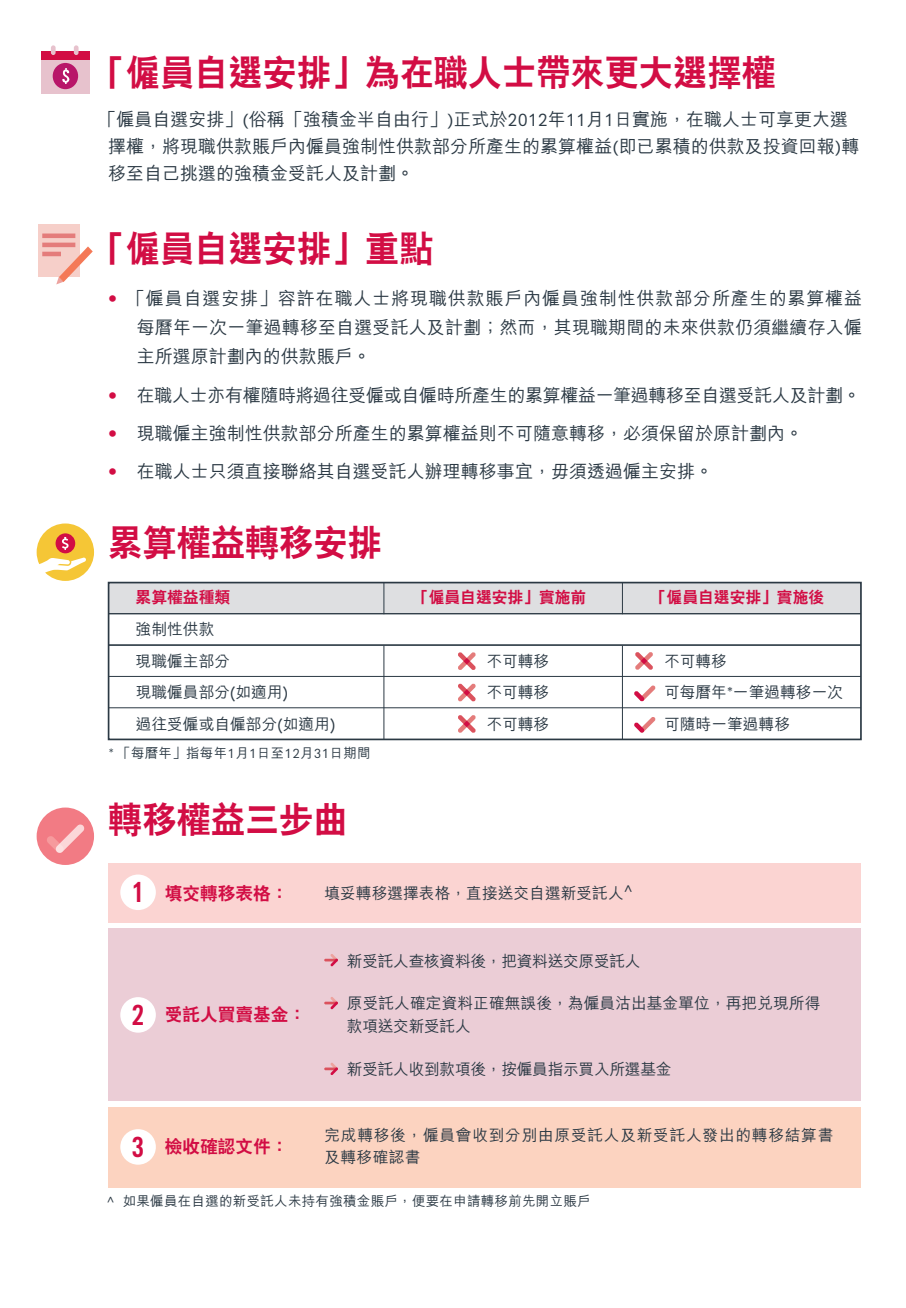
<style>
.page{position:relative;width:906px;height:1308px;background:#fff}
.page>*{position:absolute;margin:0;border:0;box-sizing:border-box;transform-origin:0 0}
.t1{font:800 36px "C Hei 2 HK";color:#d20d44;scale:.95 1}
.t2{font:500 condensed 29.47px "AIA Everest";color:#d20d44}
.t3{font:500 18px/29.2px "M Hei HK";color:#2b3944;text-align:justify}
.t4{font:500 18px "M Hei HK";letter-spacing:-.02em;color:#2b3944}
.t5{font:800 17.55px "C Hei 2 HK";color:#d20d44}
.t6{font:500 15.75px/31.5px "M Hei HK";color:#2b3944}
.t7{font:500 15.75px "M Hei HK";letter-spacing:-.02em;color:#2b3944}
.t8{font:500 15.75px/22.5px "M Hei HK";letter-spacing:.045em;color:#2b3944}
.t9{font:800 15.75px "C Hei 2 HK";color:#d20d44}
.t10{font:500 13.5px "M Hei HK";letter-spacing:.02em;color:#2b3944}
.s1{font-family:"AIA Everest";font-weight:400}
.s2{font-family:"Officina Sans Std";font-weight:400;color:#d20d44}
</style>
<div class="page">
<div style="left:109px;top:582px;width:752px;height:31px;background:#dedfe1"></div>
<hr style="left:622px;top:645px;width:1px;height:94px;background:#2b3944">
<hr style="left:622px;top:582px;width:1px;height:32px;background:#2b3944">
<hr style="left:109px;top:644px;width:752px;height:2px;background:#2b3944">
<hr style="left:109px;top:676px;width:752px;height:1px;background:#2b3944">
<hr style="left:109px;top:707px;width:752px;height:1px;background:#2b3944">
<hr style="left:383px;top:645px;width:1px;height:94px;background:#2b3944">
<hr style="left:383px;top:582px;width:1px;height:32px;background:#2b3944">
<svg style="left:635px;top:652px;width:18px;height:18px"></svg>
<svg style="left:458px;top:652px;width:18px;height:18px"></svg>
<svg style="left:458px;top:683px;width:18px;height:18px"></svg>
<svg style="left:458px;top:715px;width:18px;height:18px"></svg>
<svg style="left:634px;top:685px;width:21px;height:16px"></svg>
<svg style="left:634px;top:717px;width:21px;height:16px"></svg>
<div style="left:108px;top:582px;width:753px;height:158px;border:2px solid #2b3944"></div>
<hr style="left:109px;top:613px;width:752px;height:1px;background:#2b3944">
<div style="left:108px;top:862px;width:753px;height:60px;background:#fbd4d2"></div>
<div style="left:108px;top:928px;width:753px;height:172px;background:#ebcdd6"></div>
<div style="left:108px;top:1106px;width:753px;height:81px;background:#fcd3c0"></div>
<div style="left:120px;top:874px;width:36px;height:36px;background:#fff;border-radius:50%"></div>
<div style="left:120px;top:1129px;width:36px;height:35px;background:#fff;border-radius:50%"></div>
<div style="left:120px;top:997px;width:36px;height:35px;background:#fff;border-radius:50%"></div>
<svg style="left:324px;top:954px;width:14px;height:12px"></svg>
<svg style="left:324px;top:997px;width:14px;height:12px"></svg>
<svg style="left:324px;top:1062px;width:14px;height:13px"></svg>
<div style="left:37px;top:807px;width:57px;height:58px;background:#f27b84;border-radius:50%"></div>
<svg style="left:47px;top:824px;width:37px;height:29px"></svg>
<svg style="left:37px;top:523px;width:57px;height:58px"></svg>
<div style="left:38px;top:224px;width:42px;height:53px;background:#f6cfc9"></div>
<div style="left:42px;top:233px;width:33px;height:5px;background:#e47c7b"></div>
<hr style="left:42px;top:243px;width:33px;height:4px;background:#e47c7b">
<hr style="left:42px;top:252px;width:19px;height:4px;background:#e47c7b">
<svg style="left:56px;top:246px;width:37px;height:38px"></svg>
<div style="left:41px;top:58px;width:49px;height:36px;background:#e7c2cd"></div>
<div style="left:41px;top:51px;width:49px;height:8px;background:#d20d44"></div>
<div style="left:51px;top:45px;width:5px;height:10px;background:#e7c2cd;border-radius:2px"></div>
<div style="left:74px;top:45px;width:5px;height:10px;background:#e7c2cd;border-radius:2px"></div>
<div style="left:53px;top:63px;width:25px;height:26px;background:#b81669;border-radius:50%"></div>
<svg style="left:62px;top:68px;width:7px;height:16px"></svg>
<h1 class="t1" style="left:92px;top:54px;width:722px">「僱員自選安排」為在職人士帶來更大選擇權</h1>
<p class="t3" style="left:108px;top:104px;width:752px;line-height:27px;text-align:left;text-indent:-10px">「僱員自選安排」<span class="s1">(</span>俗稱「強積金半自由行」<span class="s1">)</span>正式於<span class="s1">2012</span>年<span class="s1">11</span>月<span class="s1">1</span>日實施，在職人士可享更大選擇權，將現職供款賬戶內僱員強制性供款部分所產生的累算權益<span class="s1">(</span>即已累積的供款及投資回報<span class="s1">)</span>轉移至自己挑選的強積金受託人及計劃。</p>
<h1 class="t1" style="left:92px;top:230px;width:362px">「僱員自選安排」重點</h1>
<p class="t3" style="left:137px;top:282px;width:727px;text-indent:-29px"><span class="s2">•</span> 「僱員自選安排」容許在職人士將現職供款賬戶內僱員強制性供款部分所產生的累算權益每曆年一次一筆過轉移至自選受託人及計劃；然而，其現職期間的未來供款仍須繼續存入僱主所選原計劃內的供款賬戶。</p>
<p class="t4" style="left:108px;top:382px;width:754px"><span class="s2">•</span> 在職人士亦有權隨時將過往受僱或自僱時所產生的累算權益一筆過轉移至自選受託人及計劃。</p>
<p class="t3" style="left:108px;top:417px;width:696px"><span class="s2">•</span> 現職僱主強制性供款部分所產生的累算權益則不可隨意轉移，必須保留於原計劃內。</p>
<p class="t3" style="left:108px;top:455px;width:606px"><span class="s2">•</span> 在職人士只須直接聯絡其自選受託人辦理轉移事宜，毋須透過僱主安排。</p>
<h1 class="t1" style="left:108px;top:524px;width:289px">累算權益轉移安排</h1>
<p class="t9" style="left:136px;top:589px;width:96px">累算權益種類</p>
<p class="t9" style="left:413px;top:589px;width:175px">「僱員自選安排」實施前</p>
<p class="t9" style="left:651px;top:589px;width:175px">「僱員自選安排」實施後</p>
<p class="t6" style="left:136px;top:612px;width:96px">強制性供款現職僱主部分</p>
<p class="t6" style="left:486px;top:644px;width:64px">不可轉移</p>
<p class="t6" style="left:664px;top:644px;width:64px">不可轉移</p>
<p class="t6" style="left:136px;top:675px;width:154px">現職僱員部分(如適用)</p>
<p class="t6" style="left:486px;top:675px;width:64px">不可轉移</p>
<p class="t6" style="left:664px;top:675px;width:181px">可每曆年<span class="s1">*</span>一筆過轉移一次</p>
<p class="t6" style="left:136px;top:707px;width:201px">過往受僱或自僱部分(如適用)</p>
<p class="t6" style="left:486px;top:707px;width:64px">不可轉移</p>
<p class="t6" style="left:664px;top:707px;width:127px">可隨時一筆過轉移</p>
<p class="t10" style="left:109px;top:743px;width:263px"><span class="s1">*</span> 「每曆年」指每年<span class="s1">1</span>月<span class="s1">1</span>日至<span class="s1">12</span>月<span class="s1">31</span>日期間</p>
<h1 class="t1" style="left:108px;top:801px;width:253px">轉移權益三步曲</h1>
<h2 class="t2" style="left:132px;top:875px;width:14px">1</h2>
<h2 class="t2" style="left:132px;top:998px;width:14px">2</h2>
<h2 class="t2" style="left:132px;top:1130px;width:14px">3</h2>
<p class="t5" style="left:165px;top:884px;width:125px">填交轉移表格：</p>
<p class="t6" style="left:324px;top:875px;width:310px">填妥轉移選擇表格，直接送交自選新受託人<span class="s1">^</span></p>
<p class="t5" style="left:165px;top:1006px;width:143px">受託人買賣基金：</p>
<p class="t7" style="left:347px;top:949px;width:295px">新受託人查核資料後，把資料送交原受託人</p>
<p class="t6" style="left:347px;top:991px;width:475px;line-height:22.5px">原受託人確定資料正確無誤後，為僱員沽出基金單位，再把兌現所得款項送交新受託人</p>
<p class="t7" style="left:347px;top:1057px;width:326px">新受託人收到款項後，按僱員指示買入所選基金</p>
<p class="t5" style="left:165px;top:1137px;width:125px">檢收確認文件：</p>
<p class="t8" style="left:324px;top:1122px;width:510px">完成轉移後，僱員會收到分別由原受託人及新受託人發出的轉移結算書及轉移確認書</p>
<p class="t10" style="left:107px;top:1191px;width:485px"><span class="s1">^</span> 如果僱員在自選的新受託人未持有強積金賬戶，便要在申請轉移前先開立賬戶</p>
</div>
